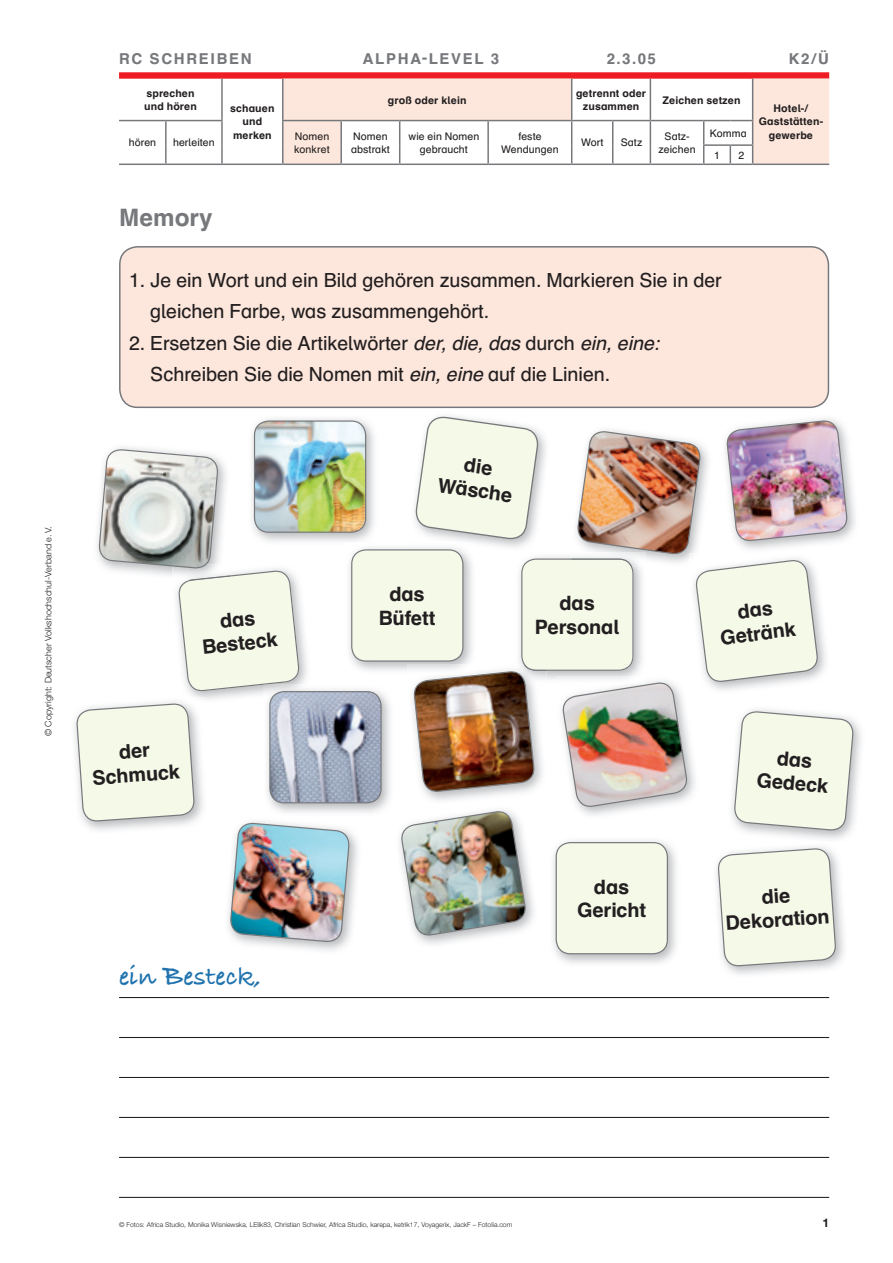
<style>
.page{position:relative;width:893px;height:1263px;background:#fff}
.page>*{position:absolute;margin:0;border:0;box-sizing:border-box;transform-origin:0 0}
.t1{font:27px "Bradley Hand ITCTT Bold";color:#2073ae}
.t2{font:700 24px "Schulbuch Nord Pro";color:#76787b}
.t3{font:700 19.8px/23.7px "Schulbuch Nord Pro";letter-spacing:-.01em;color:#231f20;text-align:center}
.t4{font:19.5px/31.5px "Schulbuch Nord Pro";color:#231f20}
.t5{font:700 15px "Schulbuch Nord Pro";letter-spacing:.11em;color:#76787b}
.t6{font:700 12px "Helvetica Neue LT Pro";color:#231f20}
.t7{font:700 10.5px/13.5px "Schulbuch Nord Pro";letter-spacing:.01em;color:#231f20;text-align:center}
.t8{font:10.5px/13.5px "Schulbuch Nord Pro";letter-spacing:.01em;color:#231f20}
.t9{font:300 9px "Helvetica Neue LT Pro";letter-spacing:.005em;color:#231f20}
.t10{font:300 6.75px "Helvetica Neue LT Pro";letter-spacing:.005em;color:#231f20}
.s1{font-style:italic}
.s2{font-size:30px}
</style>
<div class="page">
<div style="left:119px;top:72px;width:710px;height:7px;background:#ee1d23"></div>
<svg style="left:283px;top:79px;width:546px;height:85px;fill:#fde7dc"></svg>
<hr style="left:572px;top:120px;width:41px;height:1px;background:#76787b">
<hr style="left:572px;top:164px;width:41px;height:1px;background:#76787b">
<hr style="left:119px;top:120px;width:47px;height:1px;background:#76787b">
<hr style="left:119px;top:164px;width:47px;height:1px;background:#76787b">
<svg style="left:571px;top:121px;width:1px;height:43px"></svg>
<hr style="left:488px;top:164px;width:84px;height:1px;background:#76787b">
<hr style="left:650px;top:79px;width:1px;height:41px;background:#76787b">
<hr style="left:650px;top:120px;width:54px;height:1px;background:#76787b">
<hr style="left:650px;top:164px;width:54px;height:1px;background:#76787b">
<hr style="left:752px;top:79px;width:1px;height:41px;background:#76787b">
<svg style="left:703px;top:120px;width:50px;height:45px"></svg>
<hr style="left:753px;top:164px;width:76px;height:1px;background:#76787b">
<hr style="left:571px;top:79px;width:1px;height:41px;background:#76787b">
<hr style="left:488px;top:120px;width:84px;height:1px;background:#76787b">
<hr style="left:166px;top:120px;width:57px;height:1px;background:#76787b">
<hr style="left:165px;top:121px;width:2px;height:24px;background:#76787b">
<svg style="left:165px;top:145px;width:2px;height:19px"></svg>
<hr style="left:166px;top:164px;width:56px;height:1px;background:#76787b">
<hr style="left:221px;top:79px;width:2px;height:41px;background:#76787b">
<hr style="left:282px;top:79px;width:1px;height:41px;background:#76787b">
<hr style="left:221px;top:121px;width:2px;height:24px;background:#76787b">
<svg style="left:221px;top:145px;width:2px;height:19px"></svg>
<hr style="left:222px;top:164px;width:61px;height:1px;background:#76787b">
<hr style="left:282px;top:120px;width:59px;height:1px;background:#76787b">
<svg style="left:282px;top:121px;width:1px;height:43px"></svg>
<hr style="left:283px;top:164px;width:58px;height:1px;background:#76787b">
<hr style="left:400px;top:120px;width:88px;height:1px;background:#76787b">
<hr style="left:487px;top:121px;width:2px;height:24px;background:#76787b">
<svg style="left:487px;top:145px;width:2px;height:19px"></svg>
<hr style="left:400px;top:164px;width:88px;height:1px;background:#76787b">
<hr style="left:613px;top:120px;width:37px;height:1px;background:#76787b">
<svg style="left:612px;top:121px;width:1px;height:43px"></svg>
<svg style="left:650px;top:121px;width:1px;height:43px"></svg>
<hr style="left:613px;top:164px;width:37px;height:1px;background:#76787b">
<hr style="left:341px;top:120px;width:59px;height:1px;background:#76787b">
<hr style="left:340px;top:121px;width:2px;height:24px;background:#76787b">
<svg style="left:340px;top:145px;width:2px;height:19px"></svg>
<svg style="left:399px;top:121px;width:1px;height:43px"></svg>
<hr style="left:341px;top:164px;width:59px;height:1px;background:#76787b">
<div style="left:120px;top:247px;width:708px;height:160px;background:#fde7dc;border-radius:18px"></div>
<div style="left:119px;top:246px;width:710px;height:162px;border:1px solid #76787b;border-radius:18px"></div>
<hr style="left:119px;top:1197px;width:710px;height:1px;background:#231f20">
<hr style="left:119px;top:1157px;width:710px;height:1px;background:#231f20">
<hr style="left:119px;top:1117px;width:710px;height:1px;background:#231f20">
<hr style="left:119px;top:1077px;width:710px;height:1px;background:#231f20">
<hr style="left:119px;top:1037px;width:710px;height:1px;background:#231f20">
<hr style="left:119px;top:997px;width:710px;height:1px;background:#231f20">
<img style="left:349px;top:547px;width:51px;height:124px">
<div style="left:352px;top:550px;width:111px;height:111px;background:#f4f9e8;border-radius:14px"></div>
<div style="left:351px;top:549px;width:112px;height:113px;border:1px solid #76787b;border-radius:14px"></div>
<img style="left:172px;top:697px;width:35px;height:6px">
<svg style="left:76px;top:703px;width:119px;height:130px;background:#edf1e4"></svg>
<img style="left:252px;top:418px;width:122px;height:124px">
<img style="left:254px;top:421px;width:112px;height:111px">
<div style="left:254px;top:420px;width:112px;height:113px;border:1px solid #76787b;border-radius:14px"></div>
<img style="left:230px;top:819px;width:120px;height:124px">
<svg style="left:98px;top:445px;width:202px;height:247px"></svg>
<img style="left:270px;top:692px;width:111px;height:111px">
<div style="left:269px;top:691px;width:113px;height:112px;border:1px solid #76787b;border-radius:14px"></div>
<img style="left:400px;top:415px;width:454px;height:560px">
<p class="t9" style="left:43px;top:736px;width:211px;rotate:-90deg">© Copyright: Deutscher Volkshochschul-Verband e. V.</p>
<p class="t5" style="left:119px;top:48px;width:134px">RC SCHREIBEN</p>
<p class="t5" style="left:363px;top:48px;width:138px">ALPHA-LEVEL 3</p>
<p class="t5" style="left:607px;top:48px;width:51px">2.3.05</p>
<p class="t5" style="left:789px;top:48px;width:42px">K2/Ü</p>
<p class="t7" style="left:144px;top:86px;width:54px;text-align:left">sprechen und hören</p>
<p class="t7" style="left:388px;top:93px;width:80px">groß oder klein</p>
<p class="t7" style="left:576px;top:86px;width:72px">getrennt oder zusammen</p>
<p class="t7" style="left:662px;top:93px;width:80px">Zeichen setzen</p>
<p class="t7" style="left:759px;top:101px;width:66px">Hotel-/<br>Gaststätten&shy;gewerbe</p>
<p class="t7" style="left:230px;top:101px;width:46px">schauen und merken</p>
<p class="t8" style="left:129px;top:136px;width:29px">hören</p>
<p class="t8" style="left:173px;top:136px;width:43px">herleiten</p>
<p class="t8" style="left:294px;top:129px;width:37px">Nomen konkret</p>
<p class="t8" style="left:351px;top:129px;width:40px">Nomen abstrakt</p>
<p class="t8" style="left:408px;top:129px;width:72px;text-align:center">wie ein Nomen gebraucht</p>
<p class="t8" style="left:501px;top:129px;width:59px;text-align:center">feste<br>Wendungen</p>
<p class="t8" style="left:581px;top:136px;width:24px">Wort</p>
<p class="t8" style="left:621px;top:136px;width:23px">Satz</p>
<p class="t8" style="left:658px;top:129px;width:39px;text-align:center">Satz&shy;zeichen</p>
<p class="t8" style="left:714px;top:122px;width:34px;line-height:21.9px;text-indent:-4px">Komma<br>1</p>
<p class="t8" style="left:739px;top:148px;width:7px">2</p>
<p class="t2" style="left:119px;top:200px;width:95px">Memory</p>
<p class="t4" style="left:150px;top:264px;width:573px;text-indent:-21px">1. Je ein Wort und ein Bild gehören zusammen. Markieren Sie in der gleichen Farbe, was zusammengehört.</p>
<p class="t4" style="left:150px;top:327px;width:517px;text-indent:-21px">2. Ersetzen Sie die Artikelwörter <span class="s1">der,die,das</span>durch <span class="s1">ein,eine:<br></span>Schreiben Sie die Nomen mit <span class="s1">ein,eine</span> auf die Linien.</p>
<p class="t3" style="left:199px;top:611px;width:77px;rotate:-6deg">das<br>Besteck</p>
<p class="t3" style="left:90px;top:742px;width:89px;rotate:-4deg">der<br>Schmuck</p>
<h1 class="t1" style="left:119px;top:956px;width:144px">ein <span class="s2">B</span>esteck,</h1>
<p class="t3" style="left:443px;top:449px;width:77px;rotate:8deg">die<br>Wäsche</p>
<p class="t3" style="left:379px;top:582px;width:58px">das<br>Büfett</p>
<p class="t3" style="left:535px;top:591px;width:86px">das<br>Personal</p>
<p class="t3" style="left:716px;top:602px;width:78px;rotate:-7deg">das<br>Getränk</p>
<p class="t3" style="left:760px;top:744px;width:73px;rotate:5deg">das<br>Gedeck</p>
<p class="t3" style="left:577px;top:875px;width:70px">das<br>Gericht</p>
<p class="t3" style="left:723px;top:887px;width:106px;rotate:-4deg">die<br>Dekoration</p>
<p class="t10" style="left:119px;top:1220px;width:395px">© Fotos: Africa Studio, Monika Wisniewska, LElik83, Christian Schwier, Africa Studio, karepa, ketrik17, Voyagerix, JackF – Fotolia.com</p>
<p class="t6" style="left:822px;top:1215px;width:8px">1</p>
</div>
